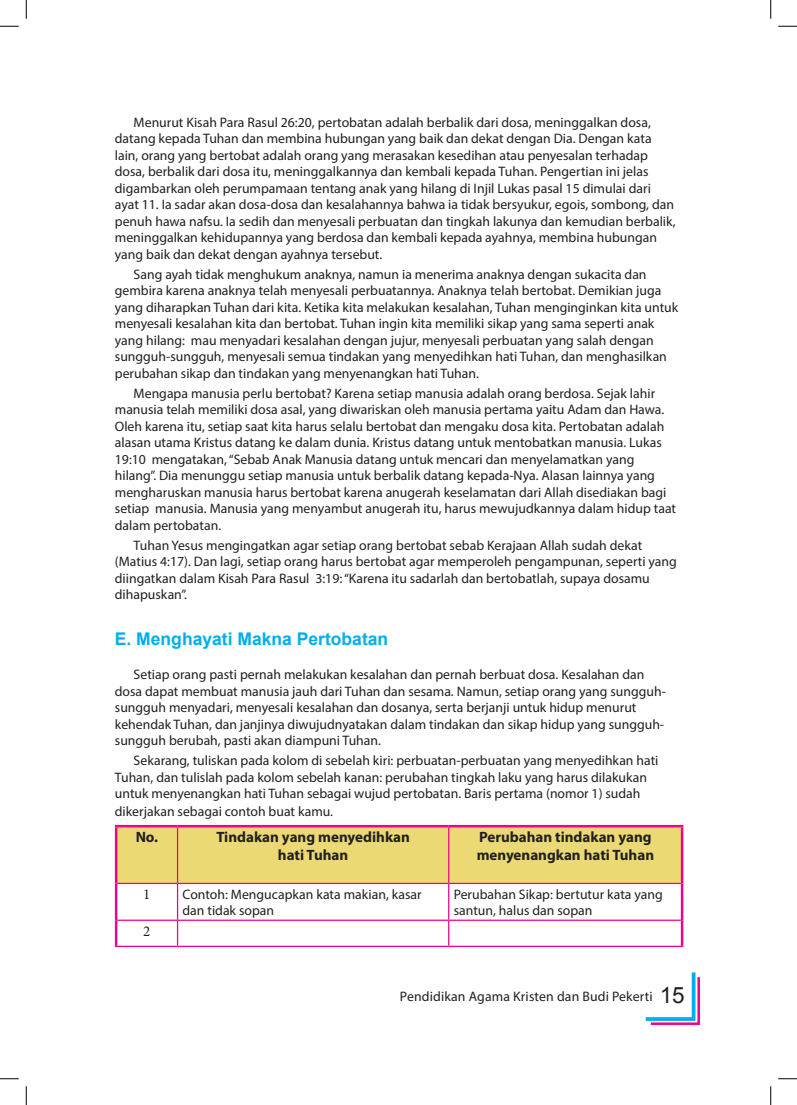
<style>
.page{position:relative;width:797px;height:1105px;background:#fff}
.page>*{position:absolute;margin:0;border:0;box-sizing:border-box;transform-origin:0 0}
.t1{font:700 17.5px "Arial";color:#00aeef}
.t2{font:700 15px/18px "Myriad Pro";color:#231f20;text-align:center}
.t3{font:15px "Minion Pro";color:#231f20}
.t4{font:13.75px/16.5px "Myriad Pro";color:#231f20}
.s1{font-family:"Arial";font-size:22.5px}
</style>
<div class="page">
<svg style="left:645px;top:972px;width:55px;height:53px"></svg>
<div style="left:117px;top:827px;width:564px;height:56px;background:#ebda73"></div>
<hr style="left:117px;top:883px;width:60px;height:1px;background:#ed028c">
<hr style="left:177px;top:883px;width:272px;height:1px;background:#ed028c">
<hr style="left:449px;top:883px;width:232px;height:1px;background:#ed028c">
<hr style="left:117px;top:920px;width:60px;height:1px;background:#ed028c">
<hr style="left:177px;top:920px;width:272px;height:1px;background:#ed028c">
<hr style="left:449px;top:920px;width:232px;height:1px;background:#ed028c">
<hr style="left:115px;top:946px;width:62px;height:1px;background:#ed028c">
<hr style="left:177px;top:946px;width:272px;height:1px;background:#ed028c">
<hr style="left:449px;top:946px;width:234px;height:1px;background:#ed028c">
<hr style="left:177px;top:827px;width:1px;height:56px;background:#ed028c">
<hr style="left:177px;top:884px;width:1px;height:36px;background:#ed028c">
<svg style="left:177px;top:921px;width:1px;height:25px"></svg>
<hr style="left:448px;top:827px;width:1px;height:56px;background:#ed028c">
<hr style="left:448px;top:884px;width:1px;height:36px;background:#ed028c">
<svg style="left:448px;top:921px;width:1px;height:25px"></svg>
<hr style="left:115px;top:825px;width:62px;height:2px;background:#ed028c">
<hr style="left:115px;top:827px;width:2px;height:56px;background:#ed028c">
<hr style="left:177px;top:825px;width:272px;height:2px;background:#ed028c">
<hr style="left:449px;top:825px;width:234px;height:2px;background:#ed028c">
<hr style="left:681px;top:827px;width:2px;height:56px;background:#ed028c">
<hr style="left:115px;top:883px;width:2px;height:37px;background:#ed028c">
<hr style="left:681px;top:883px;width:2px;height:37px;background:#ed028c">
<hr style="left:115px;top:920px;width:2px;height:26px;background:#ed028c">
<hr style="left:681px;top:920px;width:2px;height:26px;background:#ed028c">
<svg style="left:0;top:25px;width:19px;height:2px"></svg>
<svg style="left:778px;top:25px;width:19px;height:2px"></svg>
<svg style="left:0;top:1078px;width:19px;height:1px"></svg>
<svg style="left:778px;top:1078px;width:19px;height:1px"></svg>
<svg style="left:25px;top:0;width:2px;height:19px"></svg>
<svg style="left:25px;top:1086px;width:2px;height:19px"></svg>
<svg style="left:770px;top:0;width:1px;height:19px"></svg>
<svg style="left:770px;top:1086px;width:1px;height:19px"></svg>
<p class="t4" style="left:115px;top:113px;width:562px;text-indent:19px">Menurut Kisah Para Rasul 26:20, pertobatan adalah berbalik dari dosa, meninggalkan dosa, datang kepada Tuhan dan membina hubungan yang baik dan dekat dengan Dia. Dengan kata lain, orang yang bertobat adalah orang yang merasakan kesedihan atau penyesalan terhadap dosa, berbalik dari dosa itu, meninggalkannya dan kembali kepada Tuhan. Pengertian ini jelas digambarkan oleh perumpamaan tentang anak yang hilang di Injil Lukas pasal 15 dimulai dari ayat 11. Ia sadar akan dosa-dosa dan kesalahannya bahwa ia tidak bersyukur, egois, sombong, dan penuh hawa nafsu. Ia sedih dan menyesali perbuatan dan tingkah lakunya dan kemudian berbalik, meninggalkan kehidupannya yang berdosa dan kembali kepada ayahnya, membina hubungan yang baik dan dekat dengan ayahnya tersebut.</p>
<p class="t4" style="left:115px;top:266px;width:565px;text-indent:19px">Sang ayah tidak menghukum anaknya, namun ia menerima anaknya dengan sukacita dan gembira karena anaknya telah menyesali perbuatannya. Anaknya telah bertobat. Demikian juga yang diharapkan Tuhan dari kita. Ketika kita melakukan kesalahan, Tuhan menginginkan kita untuk menyesali kesalahan kita dan bertobat. Tuhan ingin kita memiliki sikap yang sama seperti anak yang hilang: mau menyadari kesalahan dengan jujur, menyesali perbuatan yang salah dengan sungguh-sungguh, menyesali semua tindakan yang menyedihkan hati Tuhan, dan menghasilkan perubahan sikap dan tindakan yang menyenangkan hati Tuhan.</p>
<p class="t4" style="left:115px;top:385px;width:563px;text-indent:19px">Mengapa manusia perlu bertobat? Karena setiap manusia adalah orang berdosa. Sejak lahir manusia telah memiliki dosa asal, yang diwariskan oleh manusia pertama yaitu Adam dan Hawa.<br>Oleh karena itu, setiap saat kita harus selalu bertobat dan mengaku dosa kita. Pertobatan adalah alasan utama Kristus datang ke dalam dunia. Kristus datang untuk mentobatkan manusia. Lukas 19:10 mengatakan, “Sebab Anak Manusia datang untuk mencari dan menyelamatkan yang hilang”. Dia menunggu setiap manusia untuk berbalik datang kepada-Nya. Alasan lainnya yang mengharuskan manusia harus bertobat karena anugerah keselamatan dari Allah disediakan bagi setiap manusia. Manusia yang menyambut anugerah itu, harus mewujudkannya dalam hidup taat dalam pertobatan.</p>
<p class="t4" style="left:115px;top:537px;width:563px;text-indent:19px">Tuhan Yesus mengingatkan agar setiap orang bertobat sebab Kerajaan Allah sudah dekat (Matius 4:17). Dan lagi, setiap orang harus bertobat agar memperoleh pengampunan, seperti yang diingatkan dalam Kisah Para Rasul 3:19: “Karena itu sadarlah dan bertobatlah, supaya dosamu dihapuskan”.</p>
<p class="t1" style="left:115px;top:627px;width:275px">E. Menghayati Makna Pertobatan</p>
<p class="t4" style="left:115px;top:666px;width:552px;text-indent:19px">Setiap orang pasti pernah melakukan kesalahan dan pernah berbuat dosa. Kesalahan dan dosa dapat membuat manusia jauh dari Tuhan dan sesama. Namun, setiap orang yang sungguh&shy;sungguh menyadari, menyesali kesalahan dan dosanya, serta berjanji untuk hidup menurut kehendak Tuhan, dan janjinya diwujudnyatakan dalam tindakan dan sikap hidup yang sungguh&shy;sungguh berubah, pasti akan diampuni Tuhan.</p>
<p class="t4" style="left:115px;top:752px;width:545px;text-indent:19px">Sekarang, tuliskan pada kolom di sebelah kiri: perbuatan-perbuatan yang menyedihkan hati<br>Tuhan, dan tulislah pada kolom sebelah kanan: perubahan tingkah laku yang harus dilakukan untuk menyenangkan hati Tuhan sebagai wujud pertobatan. Baris pertama (nomor 1) sudah</p>
<p class="t4" style="left:115px;top:803px;width:220px">dikerjakan sebagai contoh buat kamu.</p>
<p class="t2" style="left:136px;top:828px;width:24px">No.</p>
<p class="t2" style="left:216px;top:828px;width:195px">Tindakan yang menyedihkan hati Tuhan</p>
<p class="t2" style="left:476px;top:828px;width:179px;text-align:left">Perubahan tindakan yang menyenangkan hati Tuhan</p>
<p class="t3" style="left:143px;top:884px;width:9px">1</p>
<p class="t4" style="left:182px;top:886px;width:241px">Contoh: Mengucapkan kata makian, kasar dan tidak sopan</p>
<p class="t4" style="left:454px;top:886px;width:211px">Perubahan Sikap: bertutur kata yang santun, halus dan sopan</p>
<p class="t3" style="left:143px;top:921px;width:9px">2</p>
<p class="t4" style="left:400px;top:988px;width:286px">Pendidikan Agama Kristen dan Budi Pekerti <span class="s1">15</span></p>
</div>
